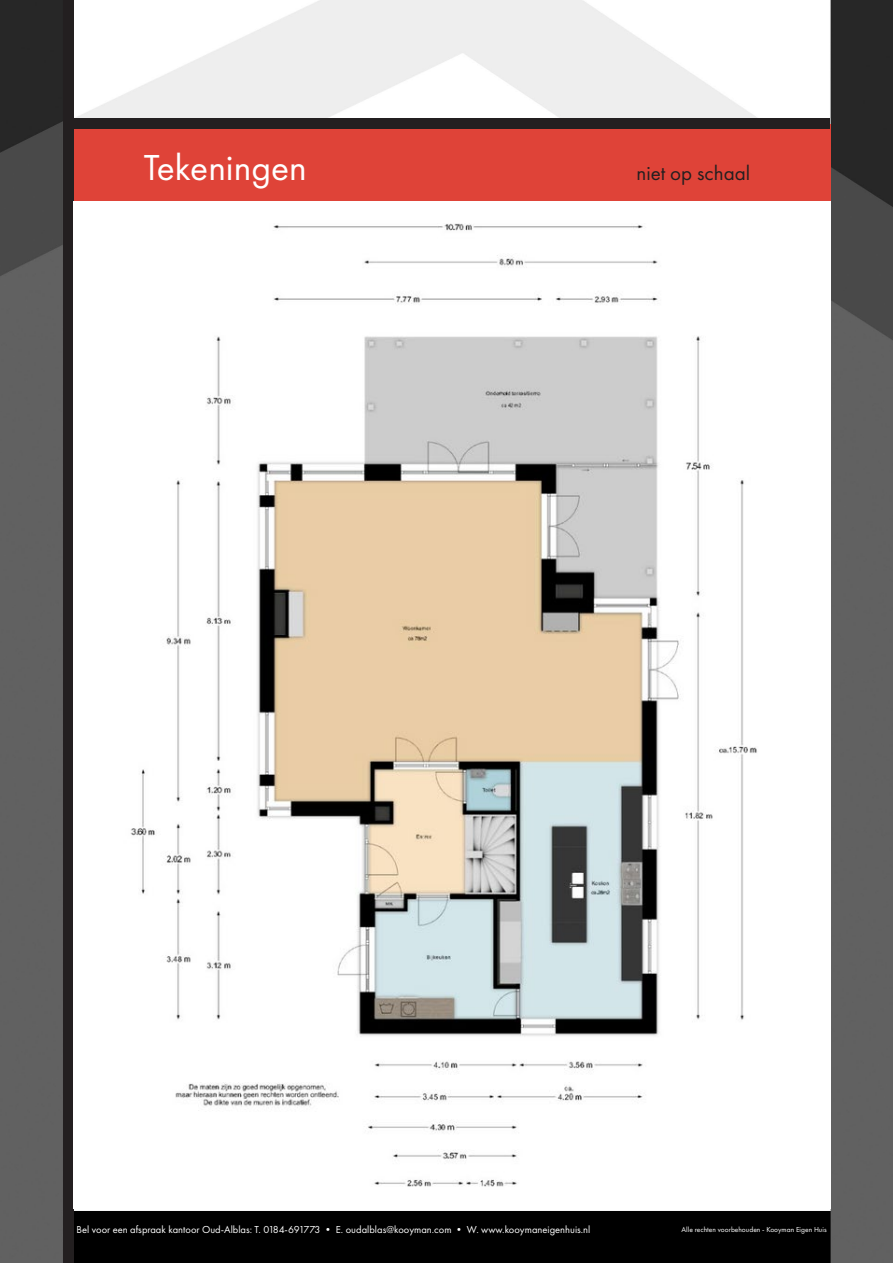
<style>
.page{position:relative;width:893px;height:1263px;background:#fff}
.page>*{position:absolute;margin:0;border:0;box-sizing:border-box;transform-origin:0 0}
.t1{font:37.5px "Futura PT";color:#fff}
.t2{font:21px "Futura PT";color:#231f20}
.t3{font:10.5px "Futura PT";color:#fff}
.t4{font:7.5px "Futura PT";color:#fff}
</style>
<div class="page">
<img style="left:0;top:0;width:893px;height:1263px">
<div style="left:70px;top:124px;width:761px;height:77px;background:#df4338"></div>
<div style="left:70px;top:118px;width:760px;height:11px;background:#231f20"></div>
<div style="left:63px;top:0;width:10px;height:1263px;background:#231f20"></div>
<img style="left:73px;top:201px;width:757px;height:1008px">
<h1 class="t1" style="left:144px;top:146px;width:164px">Tekeningen</h1>
<h2 class="t2" style="left:636px;top:161px;width:115px">niet op schaal</h2>
<p class="t3" style="left:77px;top:1223px;width:515px">Bel voor een afspraak kantoor Oud-Alblas: T. 0184-691773 • E. oudalblas@kooyman.com • W. www.kooymaneigenhuis.nl</p>
<p class="t4" style="left:682px;top:1225px;width:146px">Alle rechten voorbehouden - Kooyman Eigen Huis</p>
</div>
